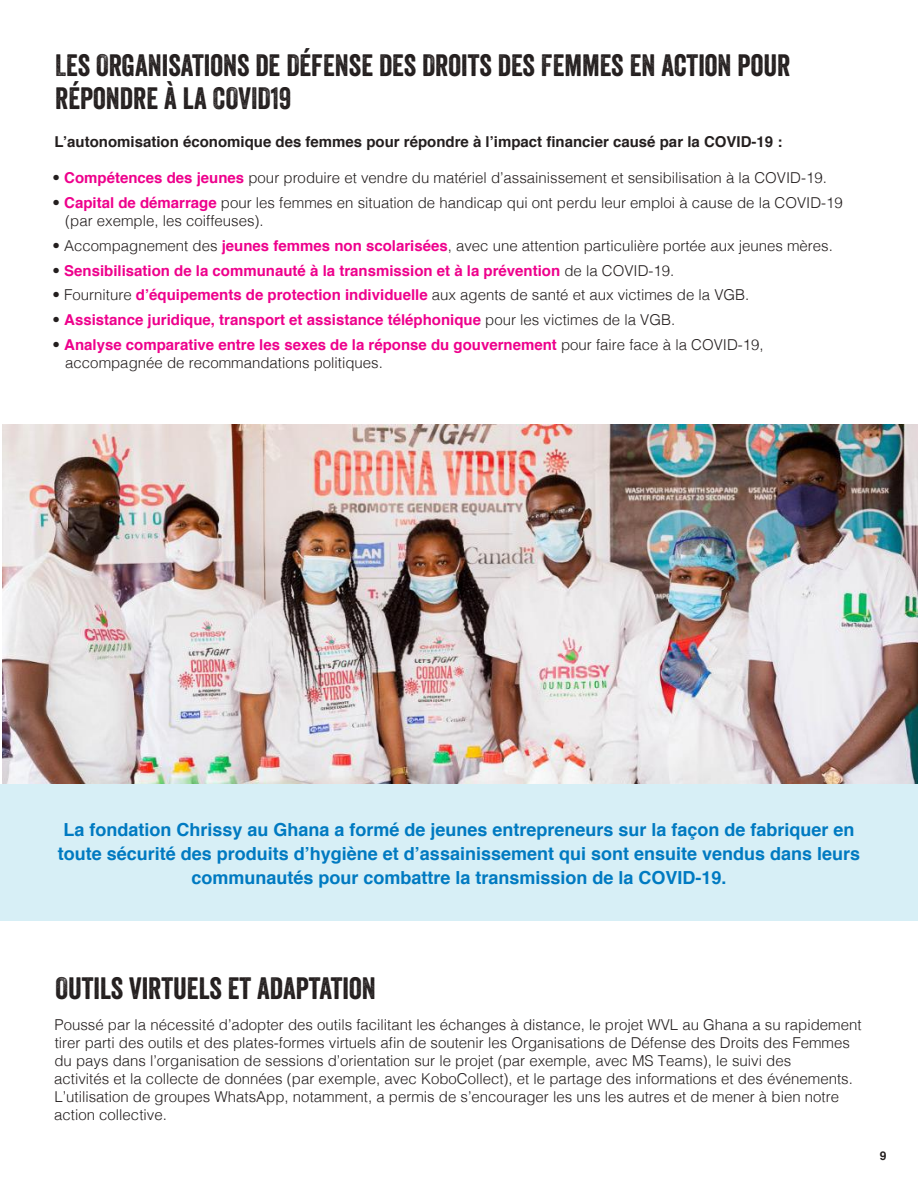
<style>
.page{position:relative;width:918px;height:1188px;background:#fff}
.page>*{position:absolute;margin:0;border:0;box-sizing:border-box;transform-origin:0 0}
.t1{font:30px/33px "Veneer";color:#241f1f}
.t2{font:700 18px/24px "Helvetica";color:#007ac1;text-align:center}
.t3{font:300 15px/18px "Helvetica";color:#241f1f}
.t4{font:700 15px "Helvetica";color:#ee008c}
.t5{font:700 15px "Helvetica";color:#241f1f}
.t6{font:700 12px "Helvetica";color:#241f1f}
.s1{font-weight:700;color:#ee008c}
.s2{font-weight:300;color:#241f1f}
</style>
<div class="page">
<img style="left:2px;top:425px;width:916px;height:359px">
<div style="left:0;top:784px;width:918px;height:136px;background:#d7eff6"></div>
<h1 class="t1" style="left:55px;top:49px;width:737px">LES ORGANISATIONS DE DÉFENSE DES DROITS DES FEMMES EN ACTION POUR<br>RÉPONDRE À LA COVID19</h1>
<p class="t5" style="left:55px;top:130px;width:729px">L’autonomisation économique des femmes pour répondre à l’impact financier causé par la COVID-19 :</p>
<p class="t3" style="left:53px;top:168px;width:776px">• <span class="s1">Compétences des jeunes</span> pour produire et vendre du matériel d’assainissement et sensibilisation à la COVID-19.</p>
<p class="t3" style="left:65px;top:193px;width:779px;text-indent:-13px">• <span class="s1">Capital de démarrage</span> pour les femmes en situation de handicap qui ont perdu leur emploi à cause de la COVID-19 (par exemple, les coiffeuses).</p>
<p class="t3" style="left:53px;top:236px;width:782px">• Accompagnement des <span class="s1">jeunes femmes non scolarisées</span>, avec une attention particulière portée aux jeunes mères.</p>
<p class="t4" style="left:53px;top:258px;width:623px"><span class="s2">•</span> Sensibilisation de la communauté à la transmission et à la prévention <span class="s2">de la COVID-19.</span></p>
<p class="t3" style="left:53px;top:285px;width:698px">• Fourniture <span class="s1">d’équipements de protection individuelle</span> aux agents de santé et aux victimes de la VGB.</p>
<p class="t4" style="left:53px;top:308px;width:624px"><span class="s2">•</span> Assistance juridique, transport et assistance téléphonique <span class="s2">pour les victimes de la VGB.</span></p>
<p class="t3" style="left:65px;top:335px;width:700px;text-indent:-13px">• <span class="s1">Analyse comparative entre les sexes de la réponse du gouvernement</span> pour faire face à la COVID-19, accompagnée de recommandations politiques.</p>
<p class="t2" style="left:58px;top:818px;width:804px">La fondation Chrissy au Ghana a formé de jeunes entrepreneurs sur la façon de fabriquer en toute sécurité des produits d’hygiène et d’assainissement qui sont ensuite vendus dans leurs communautés pour combattre la transmission de la COVID-19.</p>
<h1 class="t1" style="left:55px;top:971px;width:322px">OUTILS VIRTUELS ET ADAPTATION</h1>
<p class="t3" style="left:54px;top:1015px;width:809px">Poussé par la nécessité d’adopter des outils facilitant les échanges à distance, le projet WVL au Ghana a su rapidement tirer parti des outils et des plates-formes virtuels afin de soutenir les Organisations de Défense des Droits des Femmes du pays dans l’organisation de sessions d’orientation sur le projet (par exemple, avec MS Teams), le suivi des<br>activités et la collecte de données (par exemple, avec KoboCollect), et le partage des informations et des événements.<br>L’utilisation de groupes WhatsApp, notamment, a permis de s’encourager les uns les autres et de mener à bien notre action collective.</p>
<p class="t6" style="left:880px;top:1146px;width:8px">9</p>
</div>
